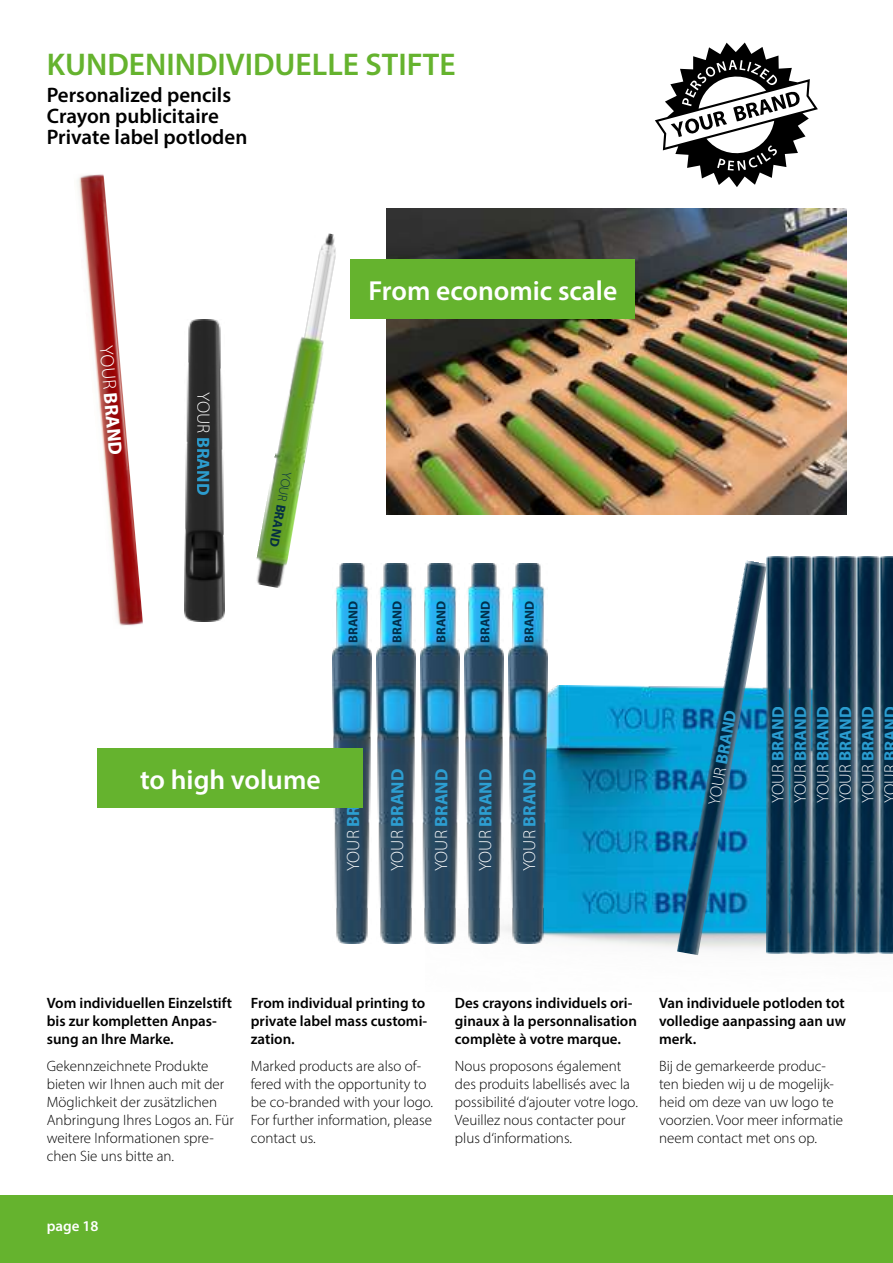
<style>
.page{position:relative;width:893px;height:1263px;background:#fff}
.page>*{position:absolute;margin:0;border:0;box-sizing:border-box;transform-origin:0 0}
.t1{font:600 31.5px "Myriad Pro";color:#65b32e}
.t2{font:600 27.6px "Myriad Pro";color:#fff}
.t3{font:600 21px/21px "Myriad Pro";color:#000}
.t4{font:700 19.05px "Myriad Pro";color:#fff}
.t5{font:700 18px "Myriad Pro";letter-spacing:-.005em;color:#2da3d8}
.t6{font:700 17.85px "Myriad Pro";letter-spacing:-.005em;color:#2da3d8}
.t7{font:700 16.8px/22.5px "Myriad Pro";letter-spacing:-.005em;color:#2da3d8;text-align:justify}
.t8{font:300 15px/18px "Myriad Pro";color:#000}
.t9{font:600 15px/18px "Myriad Pro";color:#000}
.t10{font:600 15px "Myriad Pro";color:#fff}
.t11{font:700 13.2px "Myriad Pro";color:#002945}
.t12{font:700 13.05px "Myriad Pro";letter-spacing:-.005em;color:#002945}
.s1{font-weight:300}
.s2{font-weight:300;color:#fff}
</style>
<div class="page">
<div style="left:0;top:1195px;width:893px;height:68px;background:#65b32e"></div>
<img style="left:429px;top:686px;width:428px;height:270px">
<img style="left:767px;top:556px;width:88px;height:398px">
<img style="left:677px;top:560px;width:90px;height:395px">
<img style="left:857px;top:556px;width:36px;height:398px">
<img style="left:333px;top:563px;width:38px;height:380px">
<img style="left:377px;top:563px;width:38px;height:380px">
<img style="left:421px;top:563px;width:39px;height:380px">
<img style="left:465px;top:563px;width:39px;height:380px">
<img style="left:509px;top:563px;width:39px;height:380px">
<img style="left:387px;top:208px;width:459px;height:306px">
<img style="left:78px;top:174px;width:65px;height:452px">
<img style="left:256px;top:233px;width:89px;height:356px">
<img style="left:185px;top:319px;width:39px;height:303px">
<div style="left:350px;top:259px;width:285px;height:60px;background:#65b32e"></div>
<div style="left:98px;top:748px;width:265px;height:60px;background:#65b32e"></div>
<svg style="left:655px;top:43px;width:163px;height:144px"></svg>
<h1 class="t1" style="left:47px;top:44px;width:410px">KUNDENINDIVIDUELLE STIFTE</h1>
<h3 class="t3" style="left:47px;top:84px;width:202px">Personalized pencils<br>Crayon publicitaire<br>Private label potloden</h3>
<p class="t4" style="left:119px;top:345px;width:111px;rotate:85deg"><span class="s1">YOUR</span> BRAND</p>
<p class="t5" style="left:215px;top:392px;width:105px;rotate:90deg"><span class="s2">YOUR</span> BRAND</p>
<h2 class="t2" style="left:368px;top:273px;width:250px">From economic scale</h2>
<p class="t11" style="left:295px;top:474px;width:77px;rotate:100deg"><span class="s1">YOUR</span> BRAND</p>
<p class="t12" style="left:345px;top:643px;width:44px;rotate:-90deg">BRAND</p>
<p class="t12" style="left:389px;top:643px;width:44px;rotate:-90deg">BRAND</p>
<p class="t12" style="left:433px;top:643px;width:44px;rotate:-90deg">BRAND</p>
<p class="t12" style="left:477px;top:643px;width:44px;rotate:-90deg">BRAND</p>
<p class="t12" style="left:521px;top:643px;width:44px;rotate:-90deg">BRAND</p>
<h2 class="t2" style="left:140px;top:762px;width:182px">to high volume</h2>
<p class="t6" style="left:342px;top:871px;width:104px;rotate:-90deg"><span class="s2">YOUR</span> BRAND</p>
<p class="t6" style="left:386px;top:871px;width:104px;rotate:-90deg"><span class="s2">YOUR</span> BRAND</p>
<p class="t6" style="left:430px;top:871px;width:104px;rotate:-90deg"><span class="s2">YOUR</span> BRAND</p>
<p class="t6" style="left:474px;top:871px;width:104px;rotate:-90deg"><span class="s2">YOUR</span> BRAND</p>
<p class="t6" style="left:518px;top:871px;width:104px;rotate:-90deg"><span class="s2">YOUR</span> BRAND</p>
<p class="t7" style="left:702px;top:803px;width:98px;rotate:-80deg"><span class="s2">YOUR</span> BRAND</p>
<p class="t7" style="left:789px;top:803px;width:98px;rotate:-90deg"><span class="s2">YOUR</span> BRAND <span class="s2">YOUR</span> BRAND <span class="s2">YOUR</span> BRAND <span class="s2">YOUR</span> BRAND <span class="s2">YOUR</span> BRAND</p>
<p class="t7" style="left:766px;top:803px;width:98px;rotate:-90deg"><span class="s2">YOUR</span> BRAND</p>
<p class="t9" style="left:47px;top:994px;width:187px">Vom individuellen Einzelstift bis zur kompletten Anpas&shy;sung an Ihre Marke.</p>
<p class="t8" style="left:47px;top:1057px;width:189px">Gekennzeichnete Produkte bieten wir Ihnen auch mit der<br>Möglichkeit der zusätzlichen<br>Anbringung Ihres Logos an. Für weitere Informationen spre&shy;chen Sie uns bitte an.</p>
<p class="t9" style="left:251px;top:994px;width:178px">From individual printing to private label mass customi&shy;zation.</p>
<p class="t8" style="left:251px;top:1057px;width:184px">Marked products are also of&shy;fered with the opportunity to be co-branded with your logo.<br>For further information, please contact us.</p>
<p class="t9" style="left:455px;top:994px;width:183px">Des crayons individuels ori&shy;ginaux à la personnalisation complète à votre marque.</p>
<p class="t8" style="left:455px;top:1057px;width:184px">Nous proposons également des produits labellisés avec la possibilité d‘ajouter votre logo.<br>Veuillez nous contacter pour plus d‘informations.</p>
<p class="t9" style="left:659px;top:994px;width:188px;text-align:justify">Van individuele potloden tot volledige aanpassing aan uw merk.</p>
<p class="t8" style="left:659px;top:1057px;width:186px">Bij de gemarkeerde produc&shy;ten bieden wij u de mogelijk&shy;heid om deze van uw logo te voorzien. Voor meer informatie neem contact met ons op.</p>
<p class="t10" style="left:47px;top:1216px;width:53px">page 18</p>
</div>
